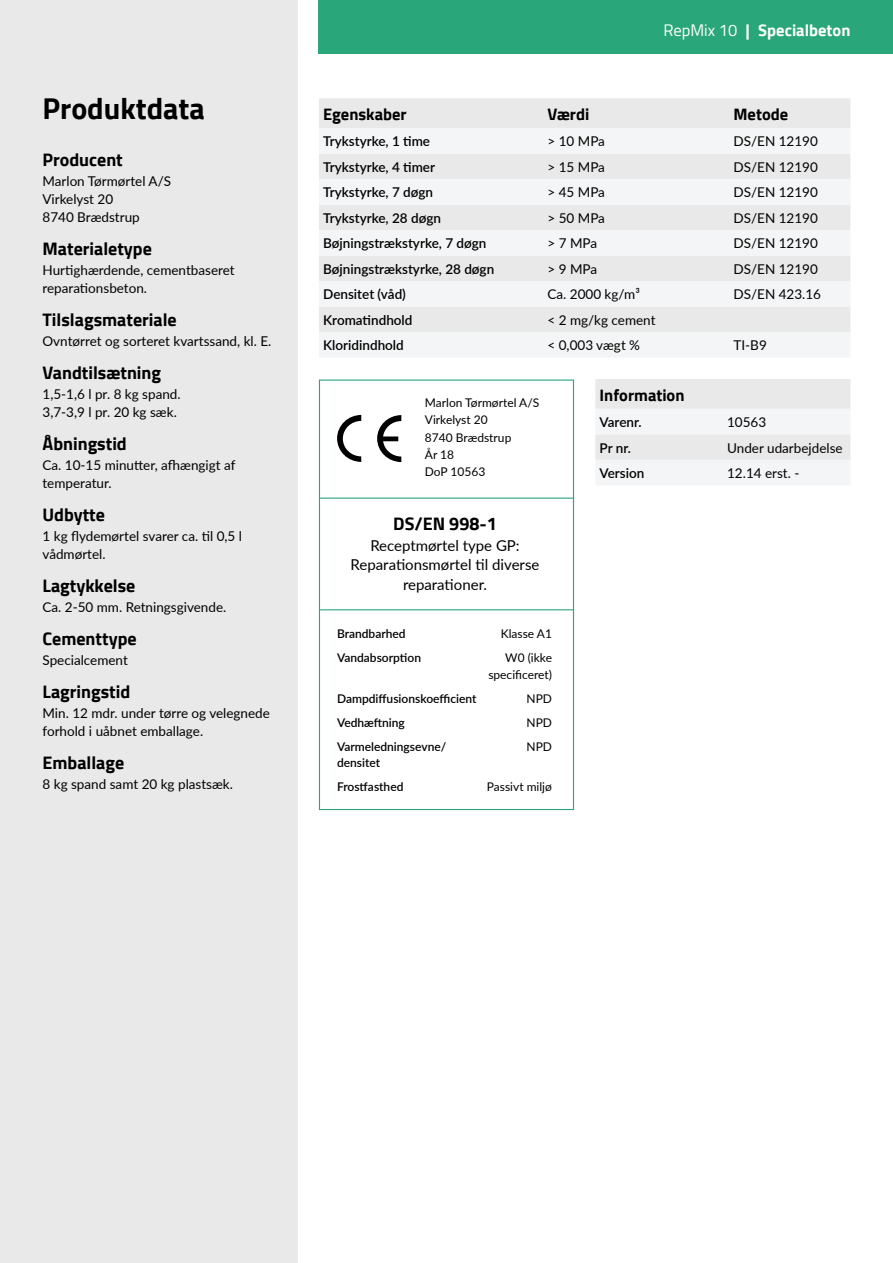
<style>
.page{position:relative;width:893px;height:1263px;background:#fff}
.page>*{position:absolute;margin:0;border:0;box-sizing:border-box;transform-origin:0 0}
.t1{font:700 30px "Cairo";color:#000}
.t2{font:700 18px "Cairo";color:#000}
.t3{font:700 16.5px "Cairo";color:#000}
.t4{font:700 16.5px "Cairo";color:#fff}
.t5{font:15px/19.5px "Lato";color:#000;text-align:center}
.t6{font:13.5px/18px "Lato";color:#000}
.t7{font:600 13.5px "Lato";color:#000}
.t8{font:12px/17.2px "Lato";color:#000}
.t9{font:600 12px/24.2px "Lato";color:#000}
.s1{font-weight:400}
</style>
<div class="page">
<div style="left:0;top:0;width:298px;height:1263px;background:#e9e9ea"></div>
<div style="left:319px;top:0;width:574px;height:53px;background:#29a67a"></div>
<div style="left:595px;top:379px;width:255px;height:106px;background:#ededee"></div>
<div style="left:319px;top:98px;width:531px;height:30px;background:#e9e9ea"></div>
<svg style="left:319px;top:128px;width:531px;height:229px;fill:#f4f5f6"></svg>
<div style="left:319px;top:380px;width:255px;height:430px;border:1px solid #29a67a"></div>
<svg style="left:337px;top:415px;width:24px;height:47px"></svg>
<svg style="left:377px;top:415px;width:24px;height:47px"></svg>
<hr style="left:319px;top:498px;width:254px;height:1px;background:#29a67a">
<hr style="left:319px;top:609px;width:254px;height:1px;background:#29a67a">
<h1 class="t1" style="left:43px;top:91px;width:164px">Produktdata</h1>
<h2 class="t2" style="left:43px;top:149px;width:82px">Producent</h2>
<p class="t6" style="left:43px;top:172px;width:130px">Marlon Tørmørtel A/S<br>Virkelyst 20<br>8740 Brædstrup</p>
<h2 class="t2" style="left:43px;top:238px;width:111px">Materialetype</h2>
<p class="t6" style="left:43px;top:261px;width:194px">Hurtighærdende, cementbaseret reparationsbeton.</p>
<h2 class="t2" style="left:43px;top:309px;width:136px">Tilslagsmateriale</h2>
<p class="t6" style="left:43px;top:332px;width:230px">Ovntørret og sorteret kvartssand, kl. E.</p>
<h2 class="t2" style="left:43px;top:362px;width:120px">Vandtilsætning</h2>
<p class="t6" style="left:43px;top:385px;width:140px">1,5-1,6 l pr. 8 kg spand.<br>3,7-3,9 l pr. 20 kg sæk.</p>
<h2 class="t2" style="left:43px;top:433px;width:86px">Åbningstid</h2>
<p class="t6" style="left:43px;top:456px;width:194px">Ca. 10-15 minutter, afhængigt af temperatur.</p>
<h2 class="t2" style="left:43px;top:504px;width:64px">Udbytte</h2>
<p class="t6" style="left:43px;top:527px;width:201px">1 kg flydemørtel svarer ca. til 0,5 l vådmørtel.</p>
<h2 class="t2" style="left:43px;top:575px;width:94px">Lagtykkelse</h2>
<p class="t6" style="left:43px;top:598px;width:185px">Ca. 2-50 mm. Retningsgivende.</p>
<h2 class="t2" style="left:43px;top:628px;width:96px">Cementtype</h2>
<p class="t6" style="left:43px;top:651px;width:87px">Specialcement</p>
<h2 class="t2" style="left:43px;top:681px;width:89px">Lagringstid</h2>
<p class="t6" style="left:43px;top:704px;width:229px">Min. 12 mdr. under tørre og velegnede forhold i uåbnet emballage.</p>
<h2 class="t2" style="left:43px;top:752px;width:83px">Emballage</h2>
<p class="t6" style="left:43px;top:775px;width:192px">8 kg spand samt 20 kg plastsæk.</p>
<p class="t4" style="left:663px;top:21px;width:189px"><span class="s1">RepMix 10</span> | Specialbeton</p>
<p class="t3" style="left:323px;top:105px;width:85px">Egenskaber</p>
<p class="t3" style="left:547px;top:105px;width:43px">Værdi</p>
<p class="t3" style="left:733px;top:105px;width:56px">Metode</p>
<p class="t7" style="left:323px;top:132px;width:108px">Trykstyrke, 1 time</p>
<p class="t6" style="left:547px;top:132px;width:59px">&gt; 10 MPa</p>
<p class="t6" style="left:733px;top:132px;width:86px">DS/EN 12190</p>
<p class="t7" style="left:323px;top:157px;width:113px">Trykstyrke, 4 timer</p>
<p class="t6" style="left:547px;top:157px;width:59px">&gt; 15 MPa</p>
<p class="t6" style="left:733px;top:157px;width:86px">DS/EN 12190</p>
<p class="t7" style="left:323px;top:183px;width:111px">Trykstyrke, 7 døgn</p>
<p class="t6" style="left:547px;top:183px;width:59px">&gt; 45 MPa</p>
<p class="t6" style="left:733px;top:183px;width:86px">DS/EN 12190</p>
<p class="t7" style="left:323px;top:208px;width:119px">Trykstyrke, 28 døgn</p>
<p class="t6" style="left:547px;top:208px;width:59px">&gt; 50 MPa</p>
<p class="t6" style="left:733px;top:208px;width:86px">DS/EN 12190</p>
<p class="t7" style="left:323px;top:234px;width:165px">Bøjningstrækstyrke, 7 døgn</p>
<p class="t6" style="left:547px;top:234px;width:51px">&gt; 7 MPa</p>
<p class="t6" style="left:733px;top:234px;width:86px">DS/EN 12190</p>
<p class="t7" style="left:323px;top:259px;width:173px">Bøjningstrækstyrke, 28 døgn</p>
<p class="t6" style="left:547px;top:259px;width:51px">&gt; 9 MPa</p>
<p class="t6" style="left:733px;top:259px;width:86px">DS/EN 12190</p>
<p class="t7" style="left:323px;top:285px;width:84px">Densitet (våd)</p>
<p class="t6" style="left:547px;top:285px;width:94px">Ca. 2000 kg/m³</p>
<p class="t6" style="left:733px;top:285px;width:89px">DS/EN 423.16</p>
<p class="t7" style="left:323px;top:310px;width:91px">Kromatindhold</p>
<p class="t6" style="left:547px;top:310px;width:110px">&lt; 2 mg/kg cement</p>
<p class="t7" style="left:323px;top:336px;width:82px">Kloridindhold</p>
<p class="t6" style="left:547px;top:336px;width:94px">&lt; 0,003 vægt %</p>
<p class="t6" style="left:733px;top:336px;width:35px">TI-B9</p>
<p class="t8" style="left:425px;top:394px;width:116px">Marlon Tørmørtel A/S<br>Virkelyst 20<br>8740 Brædstrup<br>År 18<br>DoP 10563</p>
<h2 class="t2" style="left:393px;top:513px;width:105px">DS/EN 998-1</h2>
<p class="t5" style="left:351px;top:535px;width:190px">Receptmørtel type GP:<br>Reparationsmørtel til diverse reparationer.</p>
<p class="t9" style="left:337px;top:621px;width:86px">Brandbarhed<br>Vandabsorption</p>
<p class="t9" style="left:337px;top:686px;width:141px">Dampdiffusionskoefficient<br>Vedhæftning<br>Varmeledningsevne/</p>
<p class="t9" style="left:337px;top:750px;width:68px">densitet<br>Frostfasthed</p>
<p class="t8" style="left:501px;top:621px;width:53px;line-height:24.2px;text-align:center">Klasse A1<br>W0 (ikke</p>
<p class="t8" style="left:526px;top:661px;width:27px;line-height:24.2px;text-align:justify;text-indent:-38px">specificeret)<br>NPD NPD NPD</p>
<p class="t8" style="left:487px;top:778px;width:67px">Passivt miljø</p>
<p class="t3" style="left:600px;top:386px;width:86px">Information</p>
<p class="t7" style="left:600px;top:412px;width:44px">Varenr.</p>
<p class="t6" style="left:727px;top:412px;width:41px">10563</p>
<p class="t7" style="left:600px;top:438px;width:33px">Pr nr.</p>
<p class="t6" style="left:727px;top:438px;width:117px">Under udarbejdelse</p>
<p class="t7" style="left:600px;top:463px;width:46px">Version</p>
<p class="t6" style="left:727px;top:464px;width:74px">12.14 erst. -</p>
</div>
